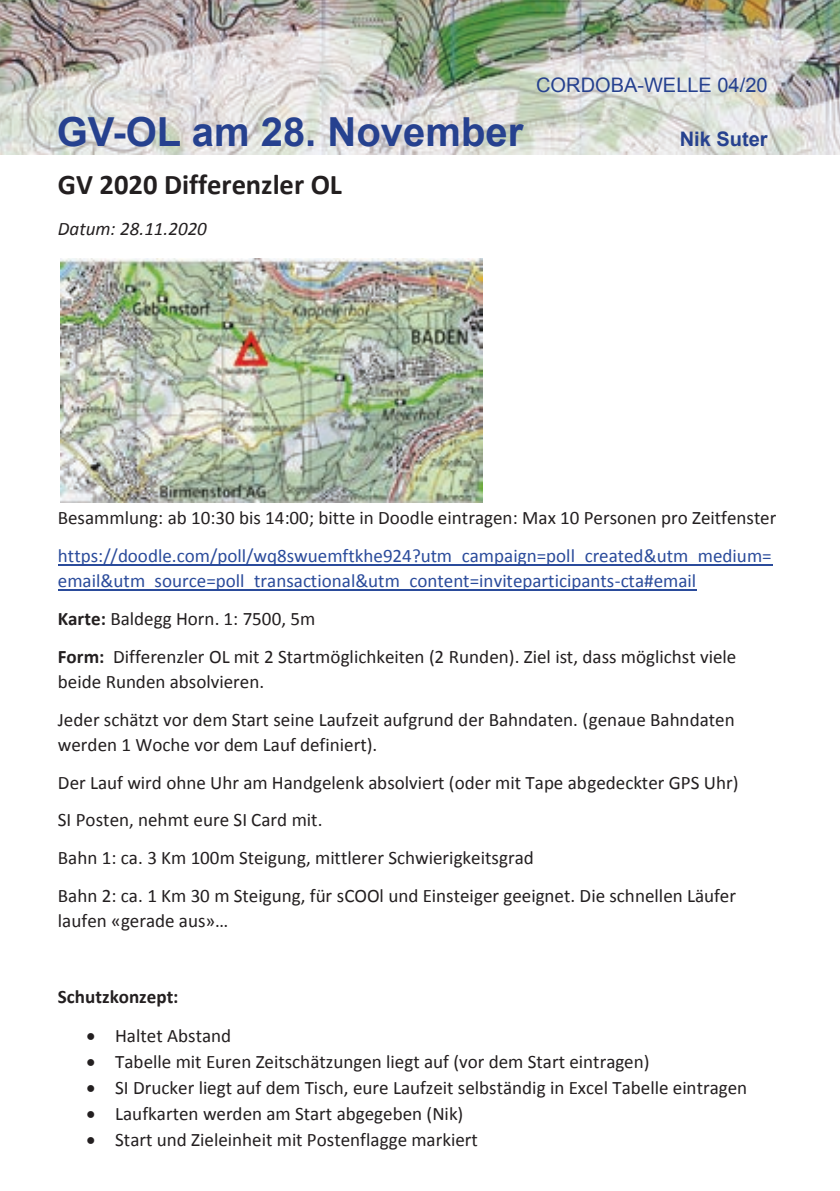
<style>
.page{position:relative;width:840px;height:1191px;background:#fff}
.page>*{position:absolute;margin:0;border:0;box-sizing:border-box;transform-origin:0 0}
.t1{font:700 40px "Arial";color:#26418f}
.t2{font:700 28.6px "Calibri";color:#231f20}
.t3{font:20px "Arial";color:#26418f}
.t4{font:700 20px "Arial";color:#26418f}
.t5{font:19px/37.8px "Calibri";color:#231f20}
.t6{font:19px/25.2px "Calibri";color:#2a4b9b}
.t7{font:italic 19px "Calibri";color:#231f20}
.t8{font:700 19px "Calibri";color:#231f20}
.s1{font-weight:700}
</style>
<div class="page">
<img style="left:0;top:0;width:839px;height:154px">
<img style="left:60px;top:259px;width:422px;height:243px">
<hr style="left:58px;top:564px;width:713px;height:1px;background:#2a4b9b">
<hr style="left:58px;top:589px;width:637px;height:1px;background:#2a4b9b">
<h1 class="t1" style="left:57px;top:105px;width:468px">GV-OL am 28. November</h1>
<h2 class="t2" style="left:58px;top:166px;width:285px">GV 2020 Differenzler OL</h2>
<p class="t7" style="left:58px;top:215px;width:150px">Datum: 28.11.2020</p>
<p class="t3" style="left:536px;top:72px;width:233px">CORDOBA-WELLE 04/20</p>
<p class="t4" style="left:679px;top:126px;width:89px">Nik Suter</p>
<p class="t5" style="left:58px;top:499px;width:719px">Besammlung: ab 10:30 bis 14:00; bitte in Doodle eintragen: Max 10 Personen pro Zeitfenster</p>
<p class="t6" style="left:58px;top:543px;width:715px">https://doodle.com/poll/wq8swuemftkhe924?utm_campaign=poll_created&amp;utm_medium= email&amp;utm_source=poll_transactional&amp;utm_content=inviteparticipants-cta#email</p>
<p class="t5" style="left:58px;top:600px;width:679px"><span class="s1">Karte:</span> Baldegg Horn. 1: 7500, 5m<br><span class="s1">Form:</span> Differenzler OL mit 2 Startmöglichkeiten (2 Runden). Ziel ist, dass möglichst viele</p>
<p class="t5" style="left:58px;top:662px;width:678px">beide Runden absolvieren.<br>Jeder schätzt vor dem Start seine Laufzeit aufgrund der Bahndaten. (genaue Bahndaten</p>
<p class="t5" style="left:58px;top:725px;width:681px">werden 1 Woche vor dem Lauf definiert).<br>Der Lauf wird ohne Uhr am Handgelenk absolviert (oder mit Tape abgedeckter GPS Uhr)<br>SI Posten, nehmt eure SI Card mit.<br>Bahn 1: ca. 3 Km 100m Steigung, mittlerer Schwierigkeitsgrad<br>Bahn 2: ca. 1 Km 30 m Steigung, für sCOOl und Einsteiger geeignet. Die schnellen Läufer</p>
<p class="t5" style="left:58px;top:902px;width:172px">laufen «gerade aus»…</p>
<p class="t8" style="left:58px;top:984px;width:122px">Schutzkonzept:</p>
<p class="t5" style="left:86px;top:1016px;width:146px">• Haltet Abstand</p>
<p class="t5" style="left:86px;top:1042px;width:564px">• Tabelle mit Euren Zeitschätzungen liegt auf (vor dem Start eintragen)</p>
<p class="t5" style="left:86px;top:1068px;width:662px">• SI Drucker liegt auf dem Tisch, eure Laufzeit selbständig in Excel Tabelle eintragen</p>
<p class="t5" style="left:86px;top:1094px;width:378px">• Laufkarten werden am Start abgegeben (Nik)</p>
<p class="t5" style="left:86px;top:1120px;width:392px">• Start und Zieleinheit mit Postenflagge markiert</p>
</div>
